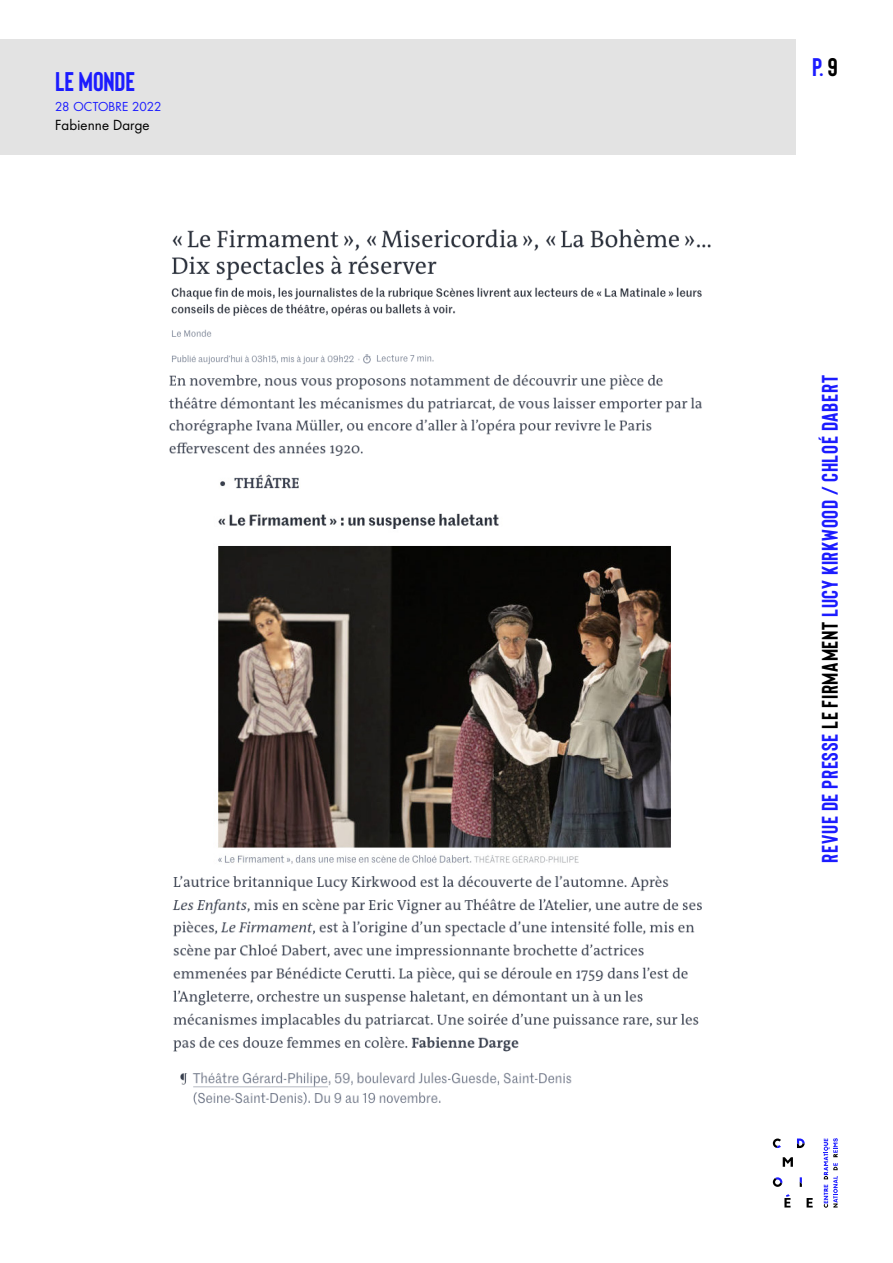
<style>
.page{position:relative;width:893px;height:1263px;background:#fff}
.page>*{position:absolute;margin:0;border:0;box-sizing:border-box;transform-origin:0 0}
.t1{font:700 27px "Bison";letter-spacing:-.005em;color:#1c1cff}
.t2{font:700 25.5px "Bison";color:#1c1cff}
.t3{font:700 22.5px "Bison";letter-spacing:.03em;color:#1c1cff}
.t4{font:13.5px "Futura Std";letter-spacing:.005em;color:#000}
.t5{font:12px "Futura Std";color:#1c1cff}
.s1{color:#000}
</style>
<div class="page">
<svg style="left:784px;top:1194px;width:6px;height:13px"></svg>
<svg style="left:807px;top:1198px;width:6px;height:9px"></svg>
<svg style="left:773px;top:1138px;width:8px;height:10px"></svg>
<svg style="left:797px;top:1138px;width:8px;height:10px"></svg>
<svg style="left:783px;top:1157px;width:10px;height:10px"></svg>
<svg style="left:800px;top:1177px;width:2px;height:10px"></svg>
<svg style="left:773px;top:1177px;width:9px;height:10px"></svg>
<svg style="left:824px;top:1138px;width:14px;height:70px"></svg>
<div style="left:0;top:39px;width:795px;height:115px;background:#e3e3e3"></div>
<img style="left:168px;top:230px;width:543px;height:226px">
<img style="left:218px;top:474px;width:453px;height:390px">
<img style="left:172px;top:875px;width:530px;height:230px">
<p class="t1" style="left:55px;top:65px;width:81px">LE MONDE</p>
<p class="t5" style="left:55px;top:99px;width:108px">28 OCTOBRE 2022</p>
<p class="t4" style="left:55px;top:117px;width:96px">Fabienne Darge</p>
<p class="t2" style="left:812px;top:51px;width:27px">p. <span class="s1">9</span></p>
<p class="t3" style="left:816px;top:863px;width:489px;rotate:-90deg">revue de presse <span class="s1">le firmament</span> lucy kirkwood / Chloé Dabert</p>
</div>
